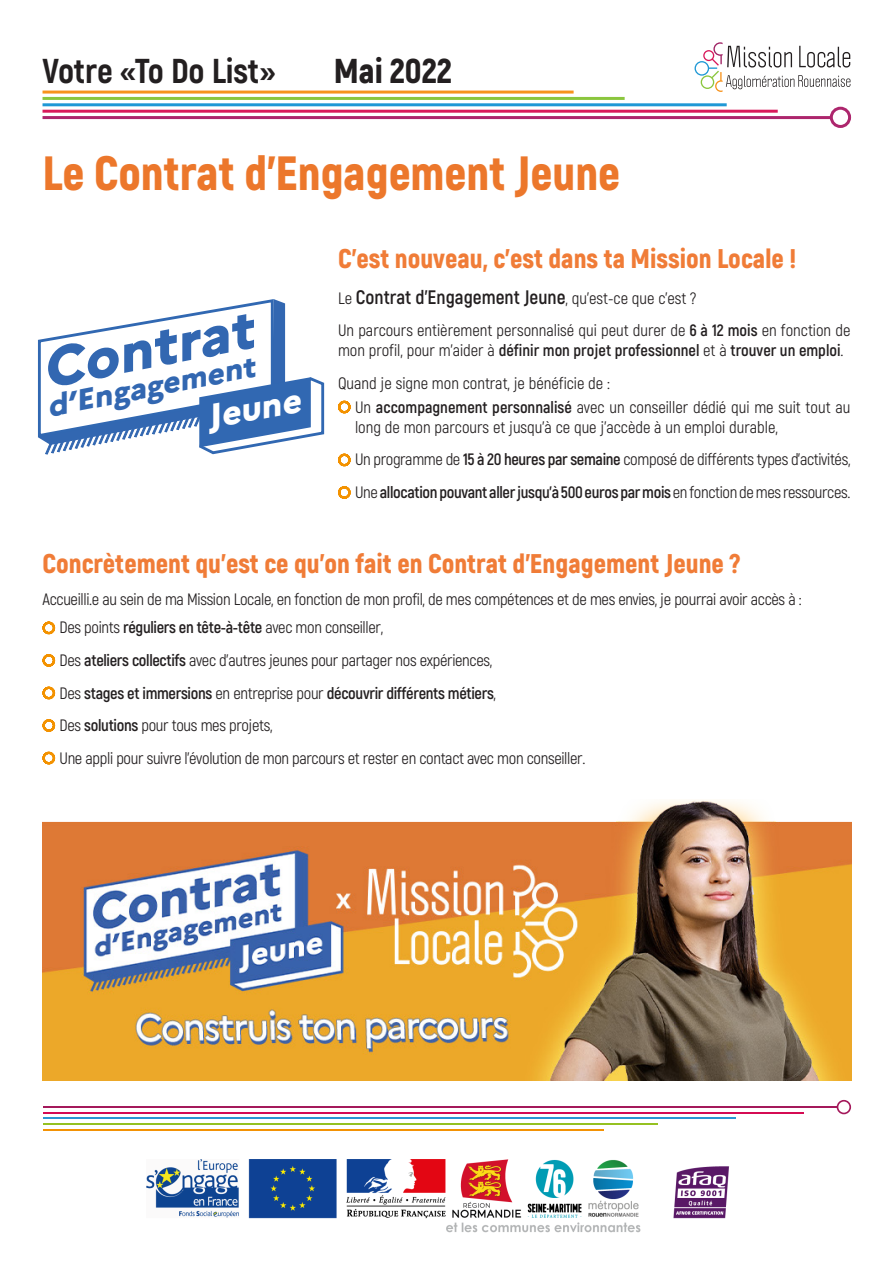
<style>
.page{position:relative;width:893px;height:1263px;background:#fff}
.page>*{position:absolute;margin:0;border:0;box-sizing:border-box;transform-origin:0 0}
.t1{font:italic 800 54.45px "Marianne";color:#3267b1;scale:1.04 1}
.date_VERT{font:900 48px "Akrobat";color:#ec772b}
.t2{font:800 34.5px "Akrobat";letter-spacing:-.005em;color:#231f20}
.t3{font:900 34.5px "Akrobat";color:#231f20}
.t4{font:italic 800 33.15px "Marianne";color:#fff}
.t5{font:italic 800 29.55px "Marianne";color:#3267b1;scale:1.04 1}
.t6{font:900 27px "Akrobat";color:#f07c37}
.t7{font:700 19.5px "Akrobat";color:#231f20}
.t8{font:16.5px "Akrobat";letter-spacing:-.02em;color:#231f20}
.t9{font:16.5px/19.8px "Akrobat";color:#231f20}
.t10{font:700 16.5px "Akrobat";letter-spacing:-.02em;color:#231f20}
.s1{font-weight:400;font-size:16.5px}
.s2{font-weight:700}
.s3{font-weight:400}
</style>
<div class="page">
<img style="left:43px;top:800px;width:808px;height:280px">
<hr style="left:43px;top:1106px;width:794px;height:2px;background:#a4195b">
<hr style="left:43px;top:1112px;width:760px;height:1px;background:#d50b53">
<hr style="left:43px;top:1117px;width:692px;height:2px;background:#2c96d4">
<hr style="left:43px;top:1123px;width:615px;height:2px;background:#95c121">
<hr style="left:43px;top:1129px;width:561px;height:2px;background:#f39204">
<div style="left:837px;top:1100px;width:14px;height:14px;border:2px solid #a4195b;border-radius:50%"></div>
<svg style="left:38px;top:299px;width:287px;height:156px"></svg>
<svg style="left:338px;top:400px;width:13px;height:14px"></svg>
<svg style="left:338px;top:453px;width:13px;height:14px"></svg>
<svg style="left:42px;top:621px;width:14px;height:14px"></svg>
<svg style="left:338px;top:486px;width:13px;height:13px"></svg>
<svg style="left:42px;top:654px;width:14px;height:13px"></svg>
<svg style="left:42px;top:686px;width:14px;height:14px"></svg>
<svg style="left:42px;top:719px;width:14px;height:13px"></svg>
<svg style="left:42px;top:751px;width:14px;height:14px"></svg>
<hr style="left:43px;top:91px;width:531px;height:3px;background:#f7931d">
<hr style="left:43px;top:97px;width:582px;height:3px;background:#8bc63e">
<hr style="left:43px;top:110px;width:735px;height:3px;background:#d91a5b">
<hr style="left:43px;top:103px;width:684px;height:3px;background:#1f98d5">
<hr style="left:43px;top:116px;width:787px;height:3px;background:#ad266d">
<div style="left:830px;top:107px;width:21px;height:21px;border:3px solid #ad266d;border-radius:50%"></div>
<svg style="left:694px;top:42px;width:156px;height:50px"></svg>
<img style="left:147px;top:1159px;width:583px;height:74px">
<h3 class="t2" style="left:43px;top:49px;width:235px">Votre «To Do List»</h3>
<p class="t3" style="left:334px;top:48px;width:120px">Mai 2022</p>
<p class="date_VERT" style="left:43px;top:142px;width:579px">Le Contrat d’Engagement Jeune</p>
<p class="t1" style="left:36px;top:336px;width:207px;rotate:-11deg">Contrat</p>
<p class="t5" style="left:44px;top:389px;width:205px;rotate:-11deg">d’Engagement</p>
<p class="t4" style="left:204px;top:396px;width:95px;rotate:-10deg">Jeune</p>
<p class="t6" style="left:338px;top:241px;width:460px">C’est nouveau, c’est dans ta Mission Locale !</p>
<p class="t7" style="left:338px;top:285px;width:360px"><span class="s1">Le</span> Contrat d’Engagement Jeune<span class="s1">, qu’est-ce que c’est ?</span></p>
<p class="t9" style="left:338px;top:321px;width:514px">Un parcours entièrement personnalisé qui peut durer de <span class="s2">6 à 12 mois</span> en fonction de mon profil, pour m’aider à <span class="s2">définir mon projet professionnel</span> et à <span class="s2">trouver un emploi</span>.</p>
<p class="t9" style="left:338px;top:373px;width:273px">Quand je signe mon contrat, je bénéficie de :</p>
<p class="t9" style="left:355px;top:397px;width:497px">Un <span class="s2">accompagnement personnalisé</span> avec un conseiller dédié qui me suit tout au long de mon parcours et jusqu’à ce que j’accède à un emploi durable,</p>
<p class="t8" style="left:355px;top:449px;width:497px">Un programme de <span class="s2">15 à 20 heures par semaine</span> composé de différents types d’activités,</p>
<p class="t10" style="left:355px;top:482px;width:497px"><span class="s3">Une</span> allocation pouvant aller jusqu’à 500 euros par mois <span class="s3">en fonction de mes ressources.</span></p>
<p class="t6" style="left:43px;top:546px;width:699px">Concrètement qu’est ce qu’on fait en Contrat d’Engagement Jeune ?</p>
<p class="t8" style="left:43px;top:589px;width:761px">Accueilli.e au sein de ma Mission Locale, en fonction de mon profil, de mes compétences et de mes envies, je pourrai avoir accès à :</p>
<p class="t8" style="left:60px;top:618px;width:325px">Des points <span class="s2">réguliers en tête-à-tête</span> avec mon conseiller,</p>
<p class="t8" style="left:60px;top:650px;width:434px">Des <span class="s2">ateliers collectifs</span> avec d’autres jeunes pour partager nos expériences,</p>
<p class="t10" style="left:60px;top:682px;width:438px"><span class="s3">Des</span> stages et immersions <span class="s3">en entreprise pour</span> découvrir différents métiers<span class="s3">,</span></p>
<p class="t8" style="left:60px;top:715px;width:214px">Des <span class="s2">solutions</span> pour tous mes projets,</p>
<p class="t8" style="left:60px;top:748px;width:527px">Une appli pour suivre l’évolution de mon parcours et rester en contact avec mon conseiller.</p>
</div>
